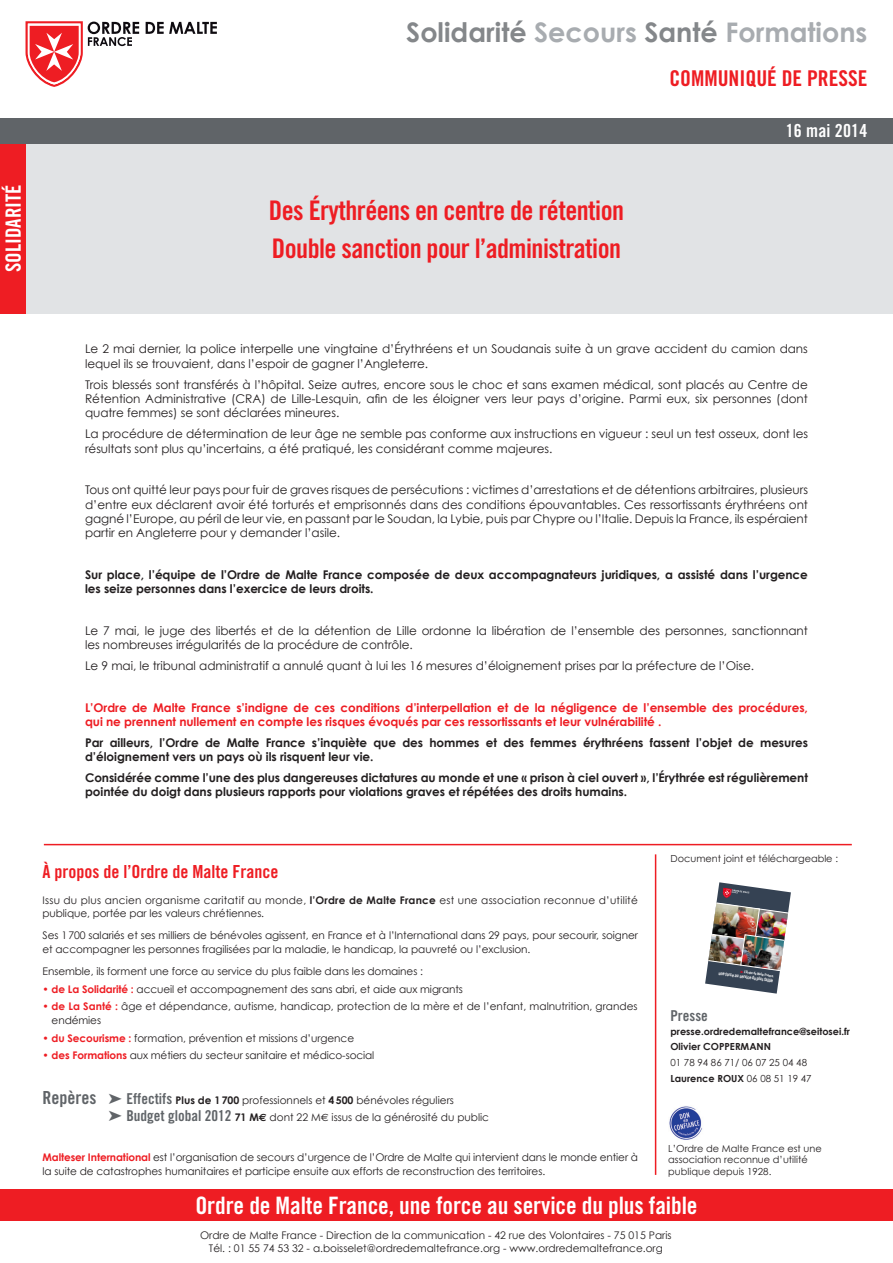
<style>
.page{position:relative;width:893px;height:1263px;background:#fff}
.page>*{position:absolute;margin:0;border:0;box-sizing:border-box;transform-origin:0 0}
.t1{font:27px "Trade Gothic Bold Cond Twenty";letter-spacing:-.02em;color:#ee1d23}
.t2{font:700 27px "Century Gothic";color:#a8acb0}
.t3{font:24px "Trade Gothic Bold Cond Twenty";letter-spacing:-.005em;color:#fff}
.t4{font:21.75px "Trade Gothic Bold Cond Twenty";color:#ee1d23}
.t5{font:21px "Trade Gothic Bold Cond Twenty";color:#fff}
.t6{font:18px "Trade Gothic Bold Cond Twenty";color:#ee1d23}
.t7{font:18px "Trade Gothic Bold Cond Twenty";letter-spacing:.01em;color:#fff}
.t8{font:15px "Trade Gothic Bold Cond Twenty";color:#606468}
.t9{font:12px/14.4px "Century Gothic";letter-spacing:-.005em;color:#231f20}
.t10{font:700 12px/14.4px "Century Gothic";letter-spacing:-.005em;color:#231f20}
.t11{font:700 12px/14.4px "Century Gothic";letter-spacing:-.005em;color:#ee1d23}
.t12{font:10.5px/13.5px "Century Gothic";letter-spacing:-.01em;color:#231f20}
.t13{font:10.5px/13.5px "Century Gothic";letter-spacing:.02em;color:#231f20}
.t14{font:9.75px/11.2px "Century Gothic";color:#231f20}
.t15{font:700 9.75px "Century Gothic";color:#231f20}
.t16{font:4.8px "Trade Gothic Bold Cond Twenty";color:#fff}
.t17{font:3.6px "Trade Gothic Bold Cond Twenty";color:#fff}
.s1{color:#84878a}
.s2{font-weight:700}
.s3{color:#ee1d23}
.s4{font-weight:700;color:#ee1d23}
.s5{font-family:"Trade Gothic Bold Cond Twenty";font-size:18px;color:#606468}
.s6{color:#606468}
.s7{font-family:"Trade Gothic Bold Cond Twenty";font-size:15px;color:#606468}
.s8{font-family:"Euro Sans";font-weight:700}
.s9{font-family:"Euro Sans"}
.s10{color:#e2001a}
.s11{font-weight:400}
</style>
<div class="page">
<div style="left:0;top:1189px;width:893px;height:32px;background:#ee1d23"></div>
<hr style="left:44px;top:844px;width:808px;height:1px;background:#ee1d23">
<hr style="left:655px;top:854px;width:1px;height:321px;background:#ee1d23">
<img style="left:669px;top:1106px;width:34px;height:34px">
<img style="left:705px;top:882px;width:86px;height:112px">
<div style="left:0;top:143px;width:893px;height:170px;background:#e1e3e5"></div>
<svg style="left:146px;top:22px;width:71px;height:12px"></svg>
<svg style="left:26px;top:21px;width:113px;height:66px"></svg>
<div style="left:0;top:143px;width:26px;height:170px;background:#ee1d23"></div>
<div style="left:0;top:118px;width:893px;height:25px;background:#606468"></div>
<p class="t2" style="left:406px;top:15px;width:463px"><span class="s1">Solidarité</span> Secours <span class="s1">Santé</span> Formations</p>
<p class="t5" style="left:1px;top:272px;width:89px;rotate:-90deg">SOLIDARITÉ</p>
<p class="t1" style="left:269px;top:194px;width:357px">Des Érythréens en centre de rétention</p>
<p class="t1" style="left:272px;top:232px;width:351px">Double sanction pour l’administration</p>
<p class="t4" style="left:669px;top:65px;width:200px">COMMUNIQUÉ DE PRESSE</p>
<p class="t7" style="left:786px;top:120px;width:83px">16 mai 2014</p>
<p class="t9" style="left:85px;top:342px;width:724px">Le 2 mai dernier, la police interpelle une vingtaine d’Érythréens et un Soudanais suite à un grave accident du camion dans lequel ils se trouvaient, dans l’espoir de gagner l’Angleterre.</p>
<p class="t9" style="left:85px;top:377px;width:724px;text-align:justify">Trois blessés sont transférés à l’hôpital. Seize autres, encore sous le choc et sans examen médical, sont placés au Centre de Rétention Administrative (CRA) de Lille-Lesquin, afin de les éloigner vers leur pays d’origine. Parmi eux, six personnes (dont quatre femmes) se sont déclarées mineures.</p>
<p class="t9" style="left:85px;top:426px;width:724px">La procédure de détermination de leur âge ne semble pas conforme aux instructions en vigueur : seul un test osseux, dont les résultats sont plus qu’incertains, a été pratiqué, les considérant comme majeures.</p>
<p class="t9" style="left:85px;top:482px;width:724px;text-align:justify">Tous ont quitté leur pays pour fuir de graves risques de persécutions : victimes d’arrestations et de détentions arbitraires, plusieurs d’entre eux déclarent avoir été torturés et emprisonnés dans des conditions épouvantables. Ces ressortissants érythréens ont gagné l’Europe, au péril de leur vie, en passant par le Soudan, la Lybie, puis par Chypre ou l’Italie. Depuis la France, ils espéraient partir en Angleterre pour y demander l’asile.</p>
<p class="t10" style="left:85px;top:567px;width:724px">Sur place, l’équipe de l’Ordre de Malte France composée de deux accompagnateurs juridiques, a assisté dans l’urgence les seize personnes dans l’exercice de leurs droits.</p>
<p class="t9" style="left:85px;top:623px;width:724px">Le 7 mai, le juge des libertés et de la détention de Lille ordonne la libération de l’ensemble des personnes, sanctionnant les nombreuses irrégularités de la procédure de contrôle.</p>
<p class="t9" style="left:85px;top:658px;width:671px">Le 9 mai, le tribunal administratif a annulé quant à lui les 16 mesures d’éloignement prises par la préfecture de l’Oise.</p>
<p class="t11" style="left:85px;top:700px;width:724px">L’Ordre de Malte France s’indigne de ces conditions d’interpellation et de la négligence de l’ensemble des procédures, qui ne prennent nullement en compte les risques évoqués par ces ressortissants et leur vulnérabilité .</p>
<p class="t10" style="left:85px;top:735px;width:724px">Par ailleurs, l’Ordre de Malte France s’inquiète que des hommes et des femmes érythréens fassent l’objet de mesures d’éloignement vers un pays où ils risquent leur vie.</p>
<p class="t10" style="left:85px;top:770px;width:724px">Considérée comme l’une des plus dangereuses dictatures au monde et une « prison à ciel ouvert », l’Érythrée est régulièrement pointée du doigt dans plusieurs rapports pour violations graves et répétées des droits humains.</p>
<p class="t14" style="left:670px;top:852px;width:169px">Document joint et téléchargeable :</p>
<p class="t6" style="left:43px;top:860px;width:237px">À propos de l’Ordre de Malte France</p>
<p class="t13" style="left:43px;top:893px;width:597px">Issu du plus ancien organisme caritatif au monde, <span class="s2">l’Ordre de Malte France</span> est une association reconnue d’utilité publique, portée par les valeurs chrétiennes.</p>
<p class="t12" style="left:43px;top:929px;width:597px">Ses 1700 salariés et ses milliers de bénévoles agissent, en France et à l’International dans 29 pays, pour secourir, soigner et accompagner les personnes fragilisées par la maladie, le handicap, la pauvreté ou l’exclusion.</p>
<p class="t12" style="left:43px;top:964px;width:382px">Ensemble, ils forment une force au service du plus faible dans les domaines :</p>
<p class="t12" style="left:43px;top:982px;width:422px"><span class="s3">•</span> <span class="s4">de La Solidarité :</span> accueil et accompagnement des sans abri, et aide aux migrants</p>
<p class="t12" style="left:52px;top:1000px;width:587px;text-indent:-9px"><span class="s3">•</span> <span class="s4">de La Santé :</span> âge et dépendance, autisme, handicap, protection de la mère et de l’enfant, malnutrition, grandes endémies</p>
<p class="t12" style="left:43px;top:1031px;width:313px"><span class="s3">•</span> <span class="s4">du Secourisme :</span> formation, prévention et missions d’urgence</p>
<p class="t12" style="left:43px;top:1049px;width:333px"><span class="s3">•</span> <span class="s4">des Formations</span> aux métiers du secteur sanitaire et médico-social</p>
<p class="t12" style="left:43px;top:1094px;width:413px"><span class="s5">Repères</span> <span class="s6">➤</span> <span class="s7">Effectifs</span> <span class="s2">Plus de 1700</span> professionnels et <span class="s2">4500</span> bénévoles réguliers</p>
<p class="t12" style="left:109px;top:1110px;width:382px"><span class="s6">➤</span> <span class="s7">Budget global 2012</span> <span class="s2">71 M</span><span class="s8">€</span> dont 22 M<span class="s9">€</span> issus de la générosité du public</p>
<p class="t12" style="left:43px;top:1151px;width:597px"><span class="s4">Malteser International</span> est l’organisation de secours d’urgence de l’Ordre de Malte qui intervient dans le monde entier à la suite de catastrophes humanitaires et participe ensuite aux efforts de reconstruction des territoires.</p>
<p class="t14" style="left:668px;top:1143px;width:155px">L’Ordre de Malte France est une association reconnue d’utilité publique depuis 1928.</p>
<p class="t17" style="left:741px;top:969px;width:35px;rotate:8deg"><span class="s10">➤</span> L’Ordre de Malte France,</p>
<p class="t16" style="left:719px;top:970px;width:57px;rotate:8deg">une force au service du plus faible</p>
<p class="t8" style="left:670px;top:1007px;width:39px">Presse</p>
<p class="t15" style="left:670px;top:1025px;width:181px">presse.ordredemaltefrance@seitosei.fr</p>
<p class="t15" style="left:670px;top:1041px;width:102px">Olivier COPPERMANN</p>
<p class="t14" style="left:670px;top:1057px;width:138px">01 78 94 86 71/ 06 07 25 04 48</p>
<p class="t15" style="left:670px;top:1072px;width:143px">Laurence ROUX <span class="s11">06 08 51 19 47</span></p>
<p class="t3" style="left:195px;top:1191px;width:504px">Ordre de Malte France, une force au service du plus faible</p>
<p class="t12" style="left:200px;top:1229px;width:473px">Ordre de Malte France - Direction de la communication - 42 rue des Volontaires - 75 015 Paris</p>
<p class="t12" style="left:209px;top:1241px;width:455px">Tél. : 01 55 74 53 32 - a.boisselet@ordredemaltefrance.org - www.ordredemaltefrance.org</p>
</div>
